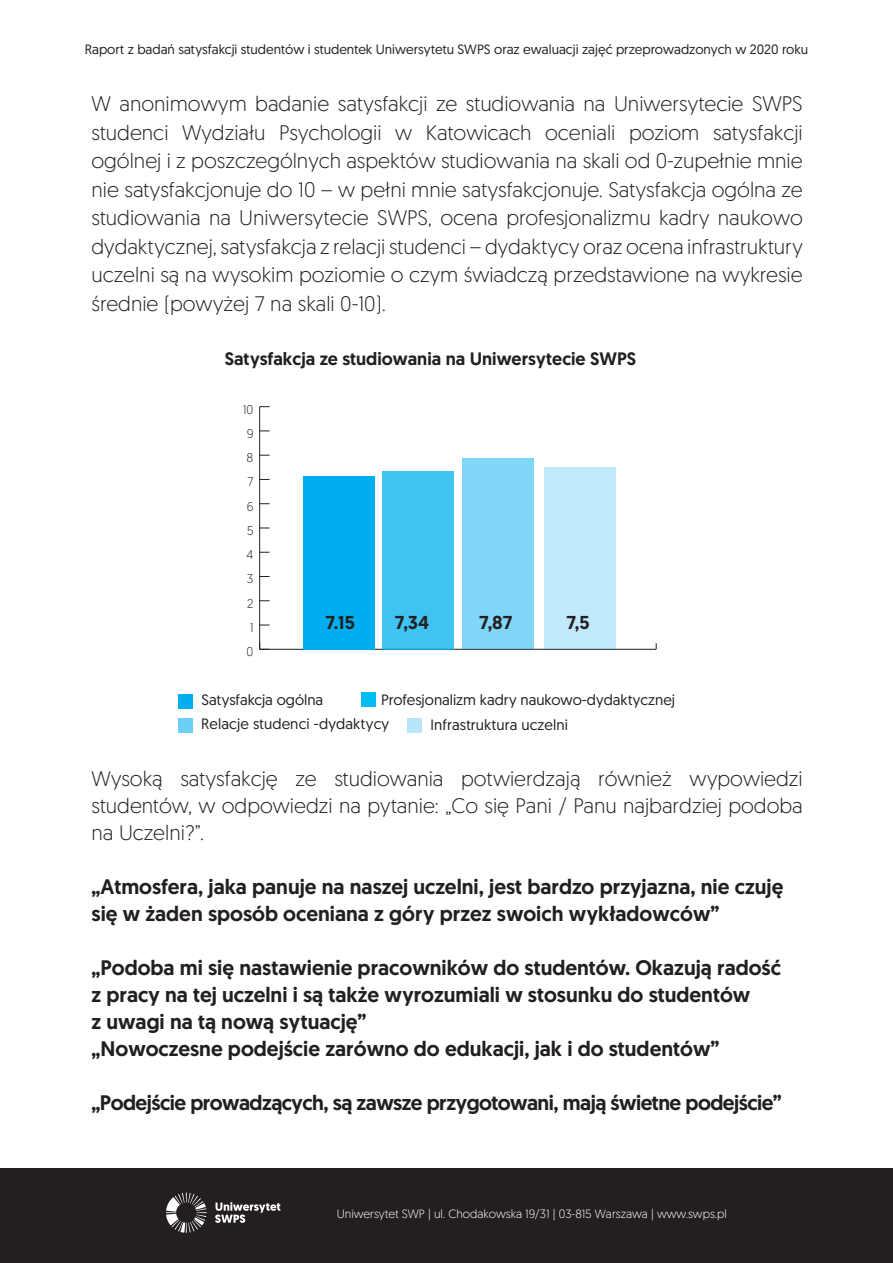
<style>
.page{position:relative;width:893px;height:1263px;background:#fff}
.page>*{position:absolute;margin:0;border:0;box-sizing:border-box;transform-origin:0 0}
.t1{font:300 21px/28.5px "Geomanist";color:#231f20;text-align:justify}
.t2{font:500 21px/27px "Geomanist";color:#231f20}
.t3{font:500 21px "Geomanist";letter-spacing:-.025em;color:#231f20}
.t4{font:500 18.75px "Geomanist";color:#231f20}
.t5{font:500 18px "Geomanist";color:#231f20}
.t6{font:15px "Geomanist";color:#231f20}
.t7{font:13.5px "Geomanist";color:#231f20}
.t8{font:300 12.6px "Geomanist";color:#231f20}
.t9{font:300 12px "Geomanist";color:#fff}
</style>
<div class="page">
<hr style="left:260px;top:649px;width:396px;height:1px;background:#231f20">
<hr style="left:259px;top:407px;width:1px;height:242px;background:#231f20">
<svg style="left:259px;top:643px;width:11px;height:7px"></svg>
<div style="left:544px;top:467px;width:71px;height:182px;background:#c0eafb"></div>
<div style="left:462px;top:458px;width:71px;height:191px;background:#80d6f7"></div>
<div style="left:383px;top:471px;width:71px;height:178px;background:#40c2f3"></div>
<div style="left:303px;top:476px;width:72px;height:173px;background:#00aeef"></div>
<div style="left:0;top:1168px;width:893px;height:95px;background:#231f20"></div>
<svg style="left:215px;top:1202px;width:65px;height:21px"></svg>
<svg style="left:166px;top:1192px;width:41px;height:41px"></svg>
<div style="left:178px;top:694px;width:15px;height:15px;background:#00aeef"></div>
<div style="left:361px;top:692px;width:15px;height:15px;background:#01bdf2"></div>
<div style="left:178px;top:718px;width:15px;height:15px;background:#6bcff6"></div>
<div style="left:407px;top:718px;width:15px;height:15px;background:#b9e5fa"></div>
<p class="t7" style="left:85px;top:40px;width:725px">Raport z badań satysfakcji studentów i studentek Uniwersytetu SWPS oraz ewaluacji zajęć przeprowadzonych w 2020 roku</p>
<p class="t1" style="left:92px;top:89px;width:713px">W anonimowym badanie satysfakcji ze studiowania na Uniwersytecie SWPS studenci Wydziału Psychologii w Katowicach oceniali poziom satysfakcji ogólnej i z poszczególnych aspektów studiowania na skali od 0-zupełnie mnie nie satysfakcjonuje do 10 – w pełni mnie satysfakcjonuje. Satysfakcja ogólna ze studiowania na Uniwersytecie SWPS, ocena profesjonalizmu kadry naukowo dydaktycznej, satysfakcja z relacji studenci – dydaktycy oraz ocena infrastruktury uczelni są na wysokim poziomie o czym świadczą przedstawione na wykresie średnie (powyżej 7 na skali 0-10).</p>
<p class="t5" style="left:225px;top:347px;width:413px">Satysfakcja ze studiowania na Uniwersytecie SWPS</p>
<p class="t8" style="left:243px;top:401px;width:12px">10</p>
<p class="t8" style="left:247px;top:425px;width:8px">9</p>
<p class="t8" style="left:247px;top:450px;width:8px">8</p>
<p class="t8" style="left:248px;top:474px;width:7px">7</p>
<p class="t8" style="left:247px;top:498px;width:8px">6</p>
<p class="t8" style="left:247px;top:522px;width:8px">5</p>
<p class="t8" style="left:247px;top:547px;width:8px">4</p>
<p class="t8" style="left:247px;top:571px;width:8px">3</p>
<p class="t8" style="left:247px;top:595px;width:8px">2</p>
<p class="t8" style="left:250px;top:619px;width:5px">1</p>
<p class="t8" style="left:247px;top:644px;width:8px">0</p>
<p class="t4" style="left:325px;top:610px;width:31px">7.15</p>
<p class="t4" style="left:395px;top:610px;width:36px">7,34</p>
<p class="t4" style="left:479px;top:610px;width:35px">7,87</p>
<p class="t4" style="left:566px;top:610px;width:25px">7,5</p>
<p class="t6" style="left:202px;top:690px;width:123px">Satysfakcja ogólna</p>
<p class="t6" style="left:381px;top:690px;width:295px">Profesjonalizm kadry naukowo-dydaktycznej</p>
<p class="t6" style="left:201px;top:714px;width:190px">Relacje studenci -dydaktycy</p>
<p class="t6" style="left:431px;top:715px;width:139px">Infrastruktura uczelni</p>
<p class="t1" style="left:92px;top:764px;width:713px;line-height:27px">Wysoką satysfakcję ze studiowania potwierdzają również wypowiedzi studentów, w odpowiedzi na pytanie: „Co się Pani / Panu najbardziej podoba na Uczelni?”.</p>
<p class="t2" style="left:92px;top:873px;width:693px">„Atmosfera, jaka panuje na naszej uczelni, jest bardzo przyjazna, nie czuję się w żaden sposób oceniana z góry przez swoich wykładowców”</p>
<p class="t2" style="left:92px;top:954px;width:691px">„Podoba mi się nastawienie pracowników do studentów. Okazują radość z pracy na tej uczelni i są także wyrozumiali w stosunku do studentów<br>z uwagi na tą nową sytuację”</p>
<p class="t2" style="left:92px;top:1035px;width:629px">„Nowoczesne podejście zarówno do edukacji, jak i do studentów”</p>
<p class="t3" style="left:92px;top:1089px;width:692px">„Podejście prowadzących, są zawsze przygotowani, mają świetne podejście”</p>
<p class="t9" style="left:337px;top:1206px;width:392px">Uniwersytet SWP | ul. Chodakowska 19/31 | 03-815 Warszawa | www.swps.pl</p>
</div>
